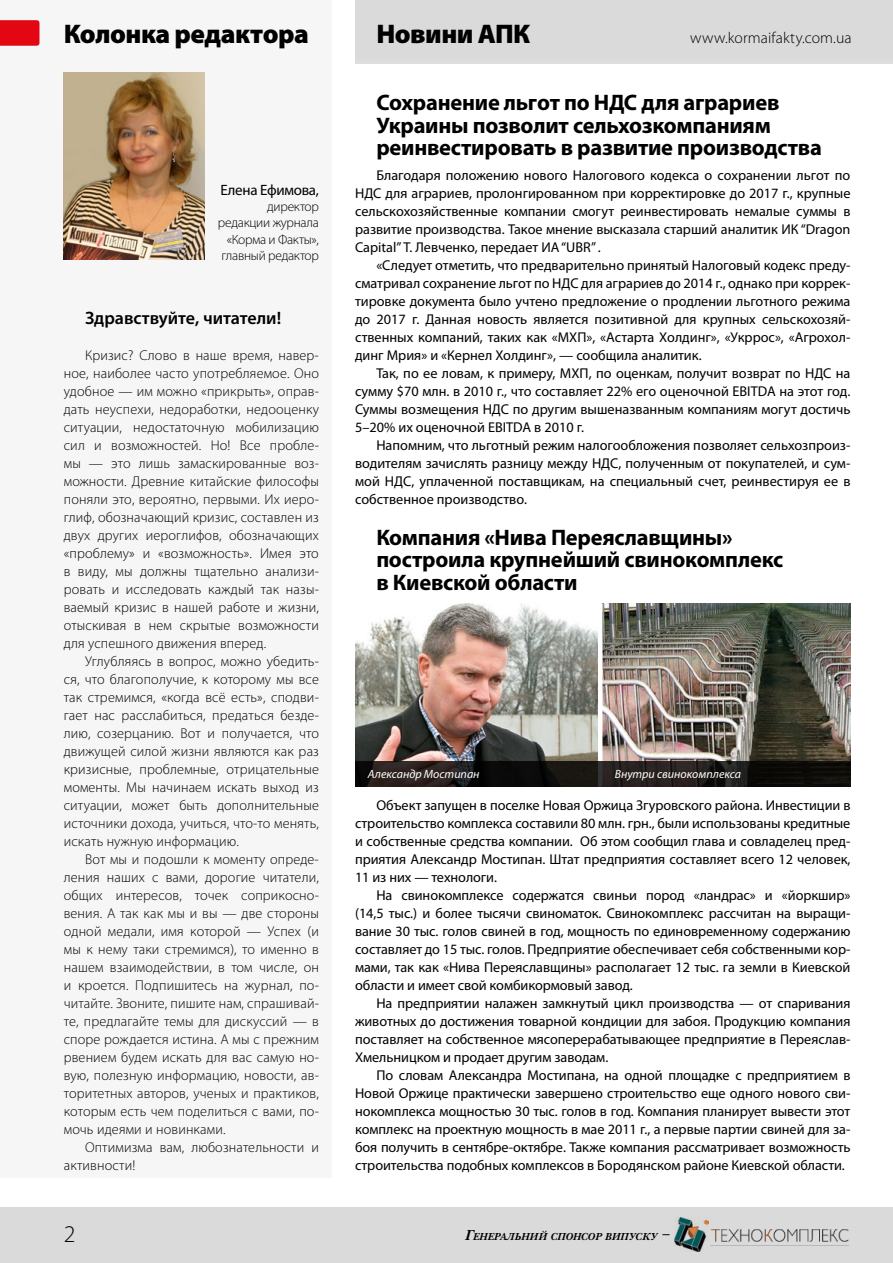
<style>
.page{position:relative;width:893px;height:1263px;background:#fff}
.page>*{position:absolute;margin:0;border:0;box-sizing:border-box;transform-origin:0 0}
.t1{font:900 27px "Myriad Pro";letter-spacing:-.02em;color:#000}
.t2{font:300 24px "Myriad Pro";color:#000}
.t3{font:700 22.5px/22.5px "Myriad Pro";letter-spacing:-.01em;color:#000}
.t4{font:600 18px "Myriad Pro";color:#000}
.t5{font:300 15.75px "Myriad Pro";letter-spacing:.01em;color:#000}
.t6{font:15px "Myriad Pro";letter-spacing:-.02em;color:#000}
.t7{font:14.25px/18px "Myriad Pro";letter-spacing:-.005em;color:#000;text-align:justify}
.t8{font:300 14.25px/18px "Myriad Pro";letter-spacing:.01em;color:#000;text-align:justify}
.t9{font:300 13.5px/16.2px "Myriad Pro";letter-spacing:-.02em;color:#000;text-align:right}
.t10{font:italic 12px "Myriad Pro";color:#fff}
.t11{font:italic 700 10.5px "New Baskerville C";color:#000}
.s1{font-size:15px}
</style>
<div class="page">
<div style="left:0;top:1208px;width:893px;height:55px;background:#dadada"></div>
<img style="left:711px;top:1229px;width:137px;height:13px">
<img style="left:674px;top:1218px;width:34px;height:34px">
<img style="left:355px;top:604px;width:495px;height:157px">
<hr style="left:598px;top:604px;width:4px;height:183px;background:#fff">
<div style="left:355px;top:0;width:538px;height:64px;background:#dadada"></div>
<div style="left:0;top:0;width:332px;height:1178px;background:#f6f6f6"></div>
<img style="left:64px;top:72px;width:141px;height:188px">
<svg style="left:0;top:20px;width:39px;height:26px"></svg>
<svg style="left:355px;top:761px;width:495px;height:26px;background:#1a1614"></svg>
<h1 class="t1" style="left:64px;top:16px;width:247px">Колонка редактора</h1>
<p class="t6" style="left:221px;top:181px;width:100px">Елена Ефимова,</p>
<p class="t9" style="left:218px;top:199px;width:102px">директор редакции журнала «Корма и Факты», главный редактор</p>
<p class="t4" style="left:85px;top:307px;width:198px">Здравствуйте, читатели!</p>
<p class="t8" style="left:64px;top:346px;width:257px;text-indent:21px">Кризис? Слово в наше время, навер&shy;ное, наиболее часто употребляемое. Оно удобное — им можно «прикрыть», оправ&shy;дать неуспехи, недоработки, недооценку ситуации, недостаточную мобилизацию сил и возможностей. Но! Все пробле&shy;мы — это лишь замаскированные воз&shy;можности. Древние китайские философы поняли это, вероятно, первыми. Их иеро&shy;глиф, обозначающий кризис, составлен из двух других иероглифов, обозначающих «проблему» и «возможность». Имея это в виду, мы должны тщательно анализи&shy;ровать и исследовать каждый так назы&shy;ваемый кризис в нашей работе и жизни, отыскивая в нем скрытые возможности для успешного движения вперед.</p>
<p class="t8" style="left:64px;top:652px;width:257px;text-indent:21px">Углубляясь в вопрос, можно убедить&shy;ся, что благополучие, к которому мы все так стремимся, «когда всё есть», сподви&shy;гает нас расслабиться, предаться безде&shy;лию, созерцанию. Вот и получается, что движущей силой жизни являются как раз кризисные, проблемные, отрицательные моменты. Мы начинаем искать выход из ситуации, может быть дополнительные источники дохода, учиться, что-то менять, искать нужную информацию.</p>
<p class="t8" style="left:64px;top:850px;width:257px;text-indent:21px">Вот мы и подошли к моменту опреде&shy;ления наших с вами, дорогие читатели, общих интересов, точек соприкосно&shy;вения. А так как мы и вы — две стороны одной медали, имя которой — Успех (и мы к нему таки стремимся), то именно в нашем взаимодействии, в том числе, он и кроется. Подпишитесь на журнал, по&shy;читайте. Звоните, пишите нам, спрашивай&shy;те, предлагайте темы для дискуссий — в споре рождается истина. А мы с прежним рвением будем искать для вас самую но&shy;вую, полезную информацию, новости, ав&shy;торитетных авторов, ученых и практиков, которым есть чем поделиться с вами, по&shy;мочь идеями и новинками.</p>
<p class="t8" style="left:64px;top:1138px;width:257px;text-indent:21px">Оптимизма вам, любознательности и активности!</p>
<h1 class="t1" style="left:376px;top:16px;width:156px">Новини АПК</h1>
<p class="t5" style="left:690px;top:28px;width:163px">www.kormaifakty.com.ua</p>
<h3 class="t3" style="left:376px;top:91px;width:447px">Сохранение льгот по НДС для аграриев<br>Украины позволит сельхозкомпаниям реинвестировать в развитие производства</h3>
<p class="t7" style="left:355px;top:166px;width:497px;text-indent:21px">Благодаря положению нового Налогового кодекса о сохранении льгот по НДС для аграриев, пролонгированном при корректировке до 2017 г., крупные сельскохозяйственные компании смогут реинвестировать немалые суммы в развитие производства. Такое мнение высказала старший аналитик ИК “Dragon Capital” Т. Левченко, передает ИА “UBR” .</p>
<p class="t7" style="left:355px;top:256px;width:497px;text-indent:21px">«Следует отметить, что предварительно принятый Налоговый кодекс преду&shy;сматривал сохранение льгот по НДС для аграриев до 2014 г., однако при коррек&shy;тировке документа было учтено предложение о продлении льготного режима до 2017 г. Данная новость является позитивной для крупных сельскохозяй&shy;ственных компаний, таких как «МХП», «Астарта Холдинг», «Укррос», «Агрохол&shy;динг Мрия» и «Кернел Холдинг», — сообщила аналитик.</p>
<p class="t7" style="left:355px;top:364px;width:497px;text-indent:21px">Так, по ее ловам, к примеру, МХП, по оценкам, получит возврат по НДС на сумму $70 млн. в 2010 г., что составляет 22% его оценочной EBITDA на этот год.<br>Суммы возмещения НДС по другим вышеназванным компаниям могут достичь 5–20% их оценочной EBITDA в 2010 г.</p>
<p class="t7" style="left:355px;top:436px;width:497px;text-indent:21px">Напомним, что льготный режим налогообложения позволяет сельхозпроиз&shy;водителям зачислять разницу между НДС, полученным от покупателей, и сум&shy;мой НДС, уплаченной поставщикам, на специальный счет, реинвестируя ее в собственное производство.</p>
<h3 class="t3" style="left:376px;top:525px;width:408px">Компания «Нива Переяславщины» построила крупнейший свинокомплекс в Киевской области</h3>
<p class="t10" style="left:368px;top:767px;width:113px">Александр Мостипан</p>
<p class="t10" style="left:615px;top:767px;width:128px">Внутри свинокомплекса</p>
<p class="t7" style="left:355px;top:796px;width:497px;text-indent:21px">Объект запущен в поселке Новая Оржица Згуровского района. Инвестиции в строительство комплекса составили 80 млн. грн., были использованы кредитные и собственные средства компании. Об этом сообщил глава и совладелец пред&shy;приятия Александр Мостипан. Штат предприятия составляет всего 12 человек, 11 из них — технологи.</p>
<p class="t7" style="left:355px;top:886px;width:497px;text-indent:21px">На свинокомплексе содержатся свиньи пород «ландрас» и «йоркшир» (14,5 тыс.) и более тысячи свиноматок. Свинокомплекс рассчитан на выращи&shy;вание 30 тыс. голов свиней в год, мощность по единовременному содержанию составляет до 15 тыс. голов. Предприятие обеспечивает себя собственными кор&shy;мами, так как «Нива Переяславщины» располагает 12 тыс. га земли в Киевской области и имеет свой комбикормовый завод.</p>
<p class="t7" style="left:355px;top:994px;width:497px;text-indent:21px">На предприятии налажен замкнутый цикл производства — от спаривания животных до достижения товарной кондиции для забоя. Продукцию компания поставляет на собственное мясоперерабатывающее предприятие в Переяслав-Хмельницком и продает другим заводам.</p>
<p class="t7" style="left:355px;top:1066px;width:497px;text-indent:21px">По словам Александра Мостипана, на одной площадке с предприятием в Новой Оржице практически завершено строительство еще одного нового сви&shy;нокомплекса мощностью 30 тыс. голов в год. Компания планирует вывести этот комплекс на проектную мощность в мае 2011 г., а первые партии свиней для за&shy;боя получить в сентябре-октябре. Также компания рассматривает возможность строительства подобных комплексов в Бородянском районе Киевской области.</p>
<h2 class="t2" style="left:64px;top:1219px;width:13px">2</h2>
<p class="t11" style="left:465px;top:1231px;width:207px"><span class="s1">Г</span>енеральний спонсор випуску <span class="s1">–</span></p>
</div>
